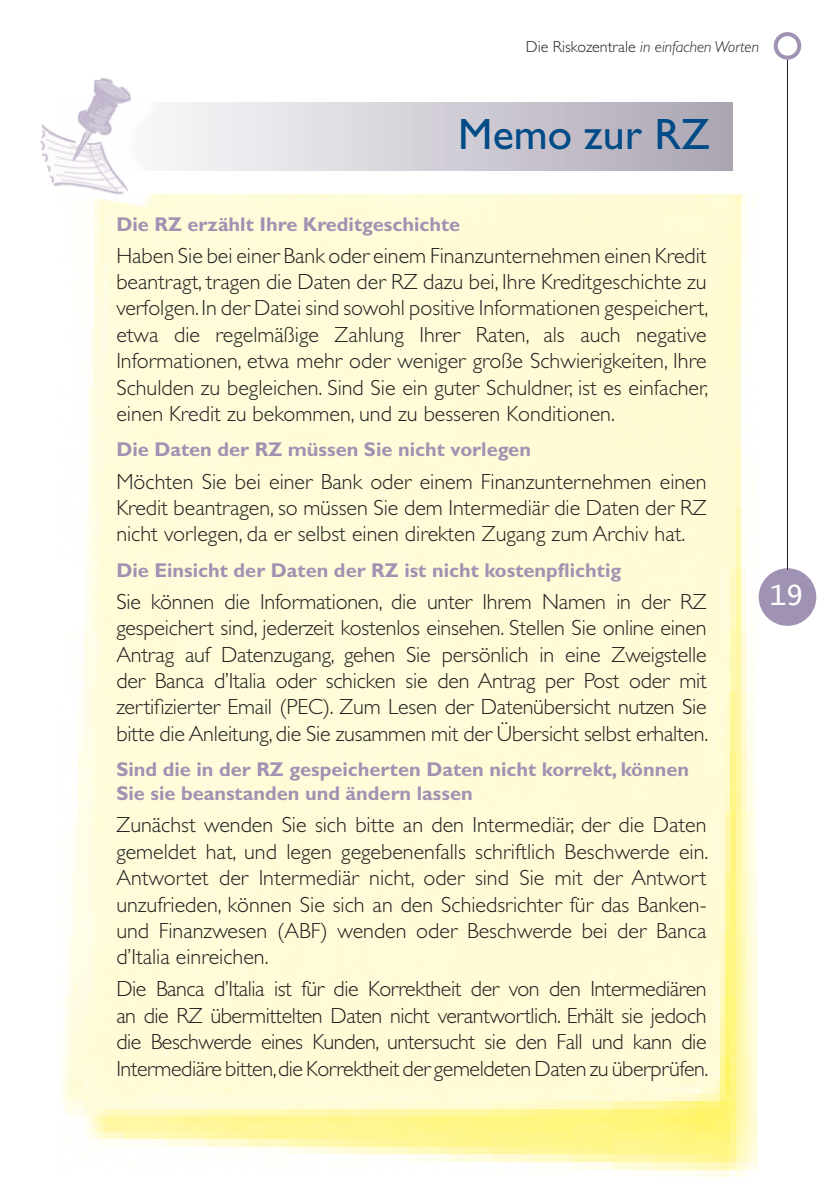
<style>
.page{position:relative;width:840px;height:1191px;background:#fff}
.page>*{position:absolute;margin:0;border:0;box-sizing:border-box;transform-origin:0 0}
.TITOLO_SEZIONE{font:44px "Gill Sans Std";color:#004a87}
.t1{font:28px "Lucida Console";color:#fff}
.PARAGRAFO{font:300 22px/26.4px "Gill Sans Std";color:#231f20;text-align:justify}
.TITOLETTO_PARAGRAFO{font:700 20px/24px "Gill Sans Std";color:#a092b2}
.t2{font:italic 300 16px "Gill Sans Std";color:#231f20}
.s1{font-style:normal}
</style>
<div class="page">
<div style="left:760px;top:570px;width:53px;height:54px;background:#a092b2;border-radius:50%"></div>
<div style="left:758px;top:568px;width:57px;height:58px;border:4px solid #a092b2;border-radius:50%"></div>
<hr style="left:786px;top:59px;width:1px;height:510px;background:#231f20">
<div style="left:773px;top:32px;width:27px;height:28px;border:4px solid #a092b2;border-radius:50%"></div>
<img style="left:63px;top:194px;width:694px;height:983px">
<svg style="left:183px;top:102px;width:548px;height:68px;background:#d0ccd4"></svg>
<svg style="left:63px;top:102px;width:120px;height:111px"></svg>
<img style="left:40px;top:78px;width:93px;height:118px">
<p class="t2" style="left:525px;top:38px;width:234px"><span class="s1">Die Riskozentrale</span> in einfachen Worten</p>
<p class="TITOLO_SEZIONE" style="left:458px;top:109px;width:252px">Memo zur RZ</p>
<p class="TITOLETTO_PARAGRAFO" style="left:116px;top:212px;width:345px">Die RZ erzählt Ihre Kreditgeschichte</p>
<p class="PARAGRAFO" style="left:116px;top:242px;width:593px">Haben Sie bei einer Bank oder einem Finanzunternehmen einen Kredit beantragt, tragen die Daten der RZ dazu bei, Ihre Kreditgeschichte zu verfolgen. In der Datei sind sowohl positive Informationen gespeichert, etwa die regelmäßige Zahlung Ihrer Raten, als auch negative Informationen, etwa mehr oder weniger große Schwierigkeiten, Ihre Schulden zu begleichen. Sind Sie ein guter Schuldner, ist es einfacher, einen Kredit zu bekommen, und zu besseren Konditionen.</p>
<p class="TITOLETTO_PARAGRAFO" style="left:116px;top:438px;width:416px">Die Daten der RZ müssen Sie nicht vorlegen</p>
<p class="PARAGRAFO" style="left:116px;top:468px;width:591px">Möchten Sie bei einer Bank oder einem Finanzunternehmen einen Kredit beantragen, so müssen Sie dem Intermediär die Daten der RZ nicht vorlegen, da er selbst einen direkten Zugang zum Archiv hat.</p>
<p class="TITOLETTO_PARAGRAFO" style="left:116px;top:558px;width:506px">Die Einsicht der Daten der RZ ist nicht kostenpflichtig</p>
<p class="PARAGRAFO" style="left:116px;top:588px;width:593px">Sie können die Informationen, die unter Ihrem Namen in der RZ gespeichert sind, jederzeit kostenlos einsehen. Stellen Sie online einen Antrag auf Datenzugang, gehen Sie persönlich in eine Zweigstelle der Banca d’Italia oder schicken sie den Antrag per Post oder mit zertifizierter Email (PEC). Zum Lesen der Datenübersicht nutzen Sie bitte die Anleitung, die Sie zusammen mit der Übersicht selbst erhalten.</p>
<p class="TITOLETTO_PARAGRAFO" style="left:116px;top:757px;width:574px">Sind die in der RZ gespeicherten Daten nicht korrekt, können<br>Sie sie beanstanden und ändern lassen</p>
<p class="PARAGRAFO" style="left:116px;top:812px;width:593px">Zunächst wenden Sie sich bitte an den Intermediär, der die Daten gemeldet hat, und legen gegebenenfalls schriftlich Beschwerde ein.<br>Antwortet der Intermediär nicht, oder sind Sie mit der Antwort unzufrieden, können Sie sich an den Schiedsrichter für das Banken&shy;und Finanzwesen (ABF) wenden oder Beschwerde bei der Banca d’Italia einreichen.</p>
<p class="PARAGRAFO" style="left:116px;top:976px;width:593px">Die Banca d’Italia ist für die Korrektheit der von den Intermediären an die RZ übermittelten Daten nicht verantwortlich. Erhält sie jedoch die Beschwerde eines Kunden, untersucht sie den Fall und kann die Intermediäre bitten, die Korrektheit der gemeldeten Daten zu überprüfen.</p>
<p class="t1" style="left:768px;top:583px;width:35px">19</p>
</div>
